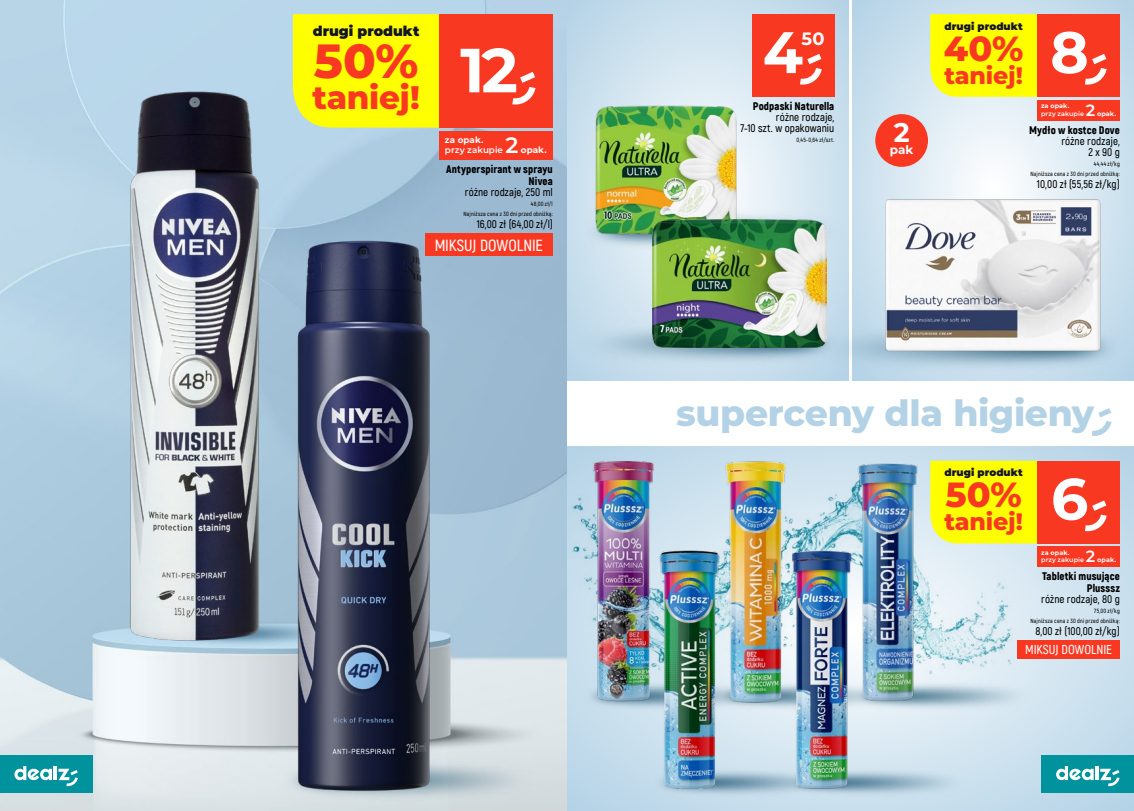
<style>
.page{position:relative;width:1134px;height:811px;background:#fff}
.page>*{position:absolute;margin:0;border:0;box-sizing:border-box;transform-origin:0 0}
.t1{font:700 62.2px "Montserrat";color:#fff}
.t2{font:700 58.4px "Montserrat";color:#fff}
.t3{font:800 47.9px "Montserrat";color:#f93822}
.t4{font:800 36px "Montserrat";letter-spacing:-.01em;color:#b3d2e6}
.t5{font:800 34.9px "Montserrat";color:#f93822}
.t6{font:800 32.5px "Montserrat";letter-spacing:-.01em;color:#f93822}
.t7{font:700 27px "Montserrat";color:#fff}
.t8{font:800 23.7px "Montserrat";letter-spacing:-.01em;color:#f93822}
.t9{font:600 22.2px "Montserrat";color:#fff}
.t10{font:700 17.9px "Montserrat";color:#fff}
.t11{font:600 16.2px "Montserrat";color:#fff}
.t12{font:600 16.1px "Akrobat";letter-spacing:-.005em;color:#fff}
.t13{font:900 14px "Montserrat";letter-spacing:.005em;color:#14152d}
.t14{font:600 12.9px "Akrobat";letter-spacing:-.005em;color:#fff}
.t15{font:700 12px "Montserrat";color:#fff}
.t16{font:600 11px/11px "Akrobat";letter-spacing:.01em;color:#000;text-align:right}
.t17{font:900 11px/12px "Akrobat";letter-spacing:.005em;color:#000;text-align:right}
.t18{font:900 10.2px "Montserrat";letter-spacing:.01em;color:#14152d}
.t19{font:700 8.8px "Montserrat";letter-spacing:.005em;color:#fff}
.t20{font:600 8.8px "Montserrat";letter-spacing:.005em;color:#fff}
.t21{font:700 6.4px "Montserrat";letter-spacing:.015em;color:#fff}
.t22{font:600 6.4px "Montserrat";letter-spacing:.015em;color:#fff}
.t23{font:600 6px/10px "Akrobat";letter-spacing:.035em;color:#000;text-align:right}
</style>
<div class="page">
<svg style="left:567px;top:446px;width:567px;height:365px"></svg>
<svg style="left:852px;top:0;width:282px;height:380px"></svg>
<svg style="left:567px;top:0;width:281px;height:380px"></svg>
<img style="left:0;top:0;width:567px;height:811px">
<img style="left:276px;top:619px;width:5px;height:28px">
<img style="left:448px;top:758px;width:85px;height:43px">
<img style="left:894px;top:680px;width:136px;height:31px">
<img style="left:762px;top:680px;width:132px;height:31px">
<img style="left:583px;top:693px;width:179px;height:18px">
<img style="left:654px;top:767px;width:132px;height:31px">
<img style="left:786px;top:767px;width:179px;height:31px">
<img style="left:581px;top:322px;width:238px;height:44px">
<img style="left:819px;top:322px;width:304px;height:52px">
<img style="left:583px;top:208px;width:260px;height:41px">
<img style="left:786px;top:471px;width:232px;height:209px">
<img style="left:567px;top:483px;width:158px;height:210px">
<img style="left:113px;top:78px;width:163px;height:576px">
<img style="left:881px;top:195px;width:225px;height:158px">
<img style="left:592px;top:97px;width:147px;height:147px">
<img style="left:652px;top:220px;width:175px;height:127px">
<img style="left:725px;top:461px;width:61px;height:241px">
<img style="left:857px;top:464px;width:62px;height:237px">
<img style="left:593px;top:461px;width:61px;height:241px">
<img style="left:660px;top:550px;width:59px;height:238px">
<img style="left:792px;top:550px;width:59px;height:238px">
<img style="left:281px;top:220px;width:167px;height:591px">
<div style="left:293px;top:14px;width:146px;height:114px;background:#ff0"></div>
<div style="left:425px;top:233px;width:128px;height:23px;background:#f93822"></div>
<div style="left:930px;top:14px;width:107px;height:83px;background:#ff0"></div>
<div style="left:930px;top:461px;width:107px;height:82px;background:#ff0"></div>
<div style="left:875px;top:114px;width:53px;height:53px;background:#f93822;border-radius:50%"></div>
<div style="left:1017px;top:640px;width:103px;height:18px;background:#f93822"></div>
<div style="left:439px;top:14px;width:114px;height:114px;background:#f93822"></div>
<div style="left:439px;top:132px;width:114px;height:28px;background:#f93822"></div>
<div style="left:1037px;top:100px;width:83px;height:20px;background:#f93822"></div>
<div style="left:1037px;top:14px;width:83px;height:83px;background:#f93822"></div>
<div style="left:1037px;top:546px;width:83px;height:21px;background:#f93822"></div>
<div style="left:1037px;top:461px;width:83px;height:82px;background:#f93822"></div>
<div style="left:752px;top:14px;width:82px;height:83px;background:#f93822"></div>
<div style="left:0;top:755px;width:92px;height:38px;background:#00939d"></div>
<svg style="left:14px;top:766px;width:38px;height:14px"></svg>
<hr style="left:54px;top:766px;width:3px;height:14px;background:#fff">
<svg style="left:59px;top:768px;width:19px;height:18px"></svg>
<div style="left:1042px;top:755px;width:92px;height:38px;background:#00939d"></div>
<svg style="left:1056px;top:766px;width:38px;height:14px"></svg>
<hr style="left:1095px;top:766px;width:3px;height:14px;background:#fff">
<svg style="left:1100px;top:768px;width:19px;height:18px"></svg>
<h3 class="t13" style="left:313px;top:20px;width:108px">drugi produkt</h3>
<h3 class="t3" style="left:314px;top:26px;width:106px">50%</h3>
<h3 class="t6" style="left:312px;top:74px;width:109px">taniej!</h3>
<h1 class="t1" style="left:460px;top:25px;width:59px">12</h1>
<h3 class="t19" style="left:445px;top:134px;width:40px">za opak.</h3>
<h3 class="t20" style="left:445px;top:144px;width:60px">przy zakupie</h3>
<h3 class="t9" style="left:505px;top:130px;width:14px">2</h3>
<h3 class="t19" style="left:521px;top:144px;width:27px">opak.</h3>
<h3 class="t17" style="left:446px;top:163px;width:108px">Antyperspirant w sprayu<br>Nivea</h3>
<h3 class="t16" style="left:465px;top:187px;width:89px">różne rodzaje, 250 ml</h3>
<p class="t23" style="left:463px;top:199px;width:91px">48,00 zł/l<br>Najniższa cena z 30 dni przed obniżką:</p>
<h3 class="t16" style="left:477px;top:219px;width:78px">16,00 zł (64,00 zł/l)</h3>
<h3 class="t12" style="left:435px;top:235px;width:110px">MIKSUJ DOWOLNIE</h3>
<h2 class="t2" style="left:763px;top:10px;width:42px">4</h2>
<h3 class="t10" style="left:801px;top:25px;width:24px">50</h3>
<h3 class="t17" style="left:753px;top:100px;width:83px">Podpaski Naturella</h3>
<h3 class="t16" style="left:740px;top:112px;width:95px">różne rodzaje,<br>7-10 szt. w opakowaniu</h3>
<p class="t23" style="left:796px;top:135px;width:39px">0,45-0,64 zł/szt.</p>
<h3 class="t7" style="left:894px;top:113px;width:17px">2</h3>
<h3 class="t15" style="left:890px;top:141px;width:25px">pak</h3>
<h3 class="t18" style="left:944px;top:19px;width:80px">drugi produkt</h3>
<h3 class="t5" style="left:944px;top:23px;width:81px">40%</h3>
<h3 class="t8" style="left:944px;top:58px;width:80px">taniej!</h3>
<h2 class="t2" style="left:1050px;top:10px;width:40px">8</h2>
<p class="t21" style="left:1041px;top:101px;width:30px">za opak.</p>
<p class="t22" style="left:1041px;top:109px;width:45px">przy zakupie</p>
<h3 class="t11" style="left:1086px;top:98px;width:11px">2</h3>
<p class="t21" style="left:1097px;top:109px;width:21px">opak.</p>
<h3 class="t17" style="left:1029px;top:124px;width:92px">Mydło w kostce Dove</h3>
<h3 class="t16" style="left:1061px;top:135px;width:60px">różne rodzaje,<br>2 x 90 g</h3>
<p class="t23" style="left:1030px;top:159px;width:91px">44,44 zł/kg<br>Najniższa cena z 30 dni przed obniżką:</p>
<h3 class="t16" style="left:1037px;top:178px;width:84px">10,00 zł (55,56 zł/kg)</h3>
<h3 class="t4" style="left:676px;top:386px;width:419px">superceny dla higieny</h3>
<h3 class="t18" style="left:944px;top:465px;width:80px">drugi produkt</h3>
<h3 class="t5" style="left:945px;top:469px;width:78px">50%</h3>
<h3 class="t8" style="left:944px;top:504px;width:80px">taniej!</h3>
<h2 class="t2" style="left:1051px;top:457px;width:39px">6</h2>
<p class="t21" style="left:1041px;top:548px;width:30px">za opak.</p>
<p class="t22" style="left:1041px;top:555px;width:45px">przy zakupie</p>
<h3 class="t11" style="left:1086px;top:545px;width:11px">2</h3>
<p class="t21" style="left:1097px;top:555px;width:21px">opak.</p>
<h3 class="t17" style="left:1042px;top:570px;width:79px">Tabletki musujące<br>Plusssz</h3>
<h3 class="t16" style="left:1041px;top:594px;width:80px">różne rodzaje, 80 g</h3>
<p class="t23" style="left:1030px;top:606px;width:91px">75,00 zł/kg<br>Najniższa cena z 30 dni przed obniżką:</p>
<h3 class="t16" style="left:1035px;top:626px;width:86px">8,00 zł (100,00 zł/kg)</h3>
<h3 class="t14" style="left:1025px;top:641px;width:88px">MIKSUJ DOWOLNIE</h3>
</div>
